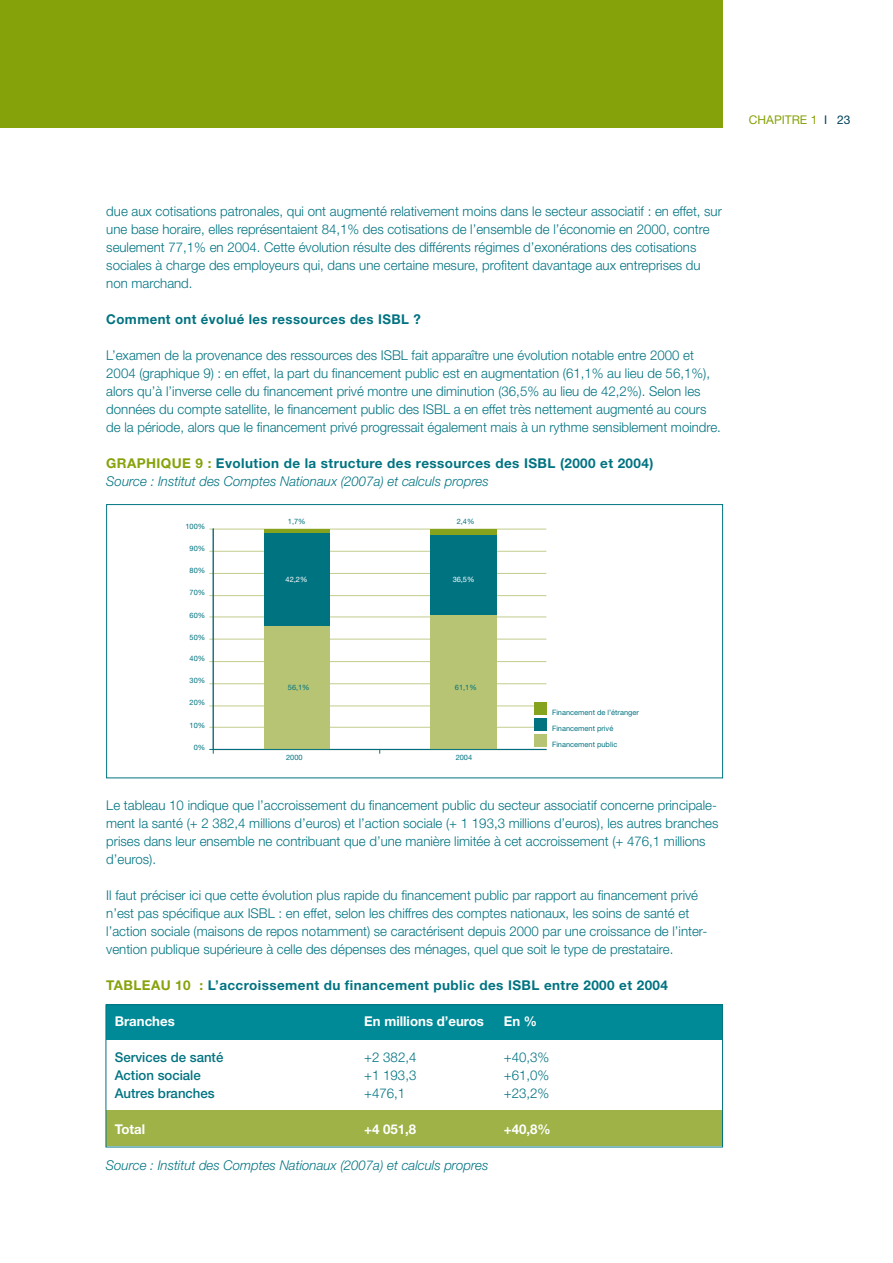
<style>
.page{position:relative;width:893px;height:1263px;background:#fff}
.page>*{position:absolute;margin:0;border:0;box-sizing:border-box;transform-origin:0 0}
.t1{font:300 13.5px/18px "Helvetica Neue";color:#007381}
.t2{font:italic 300 13.5px/18px "Helvetica Neue";color:#007381}
.t3{font:700 13.5px "Helvetica Neue";letter-spacing:.03em;color:#007381}
.t4{font:700 13.5px "Helvetica Neue";color:#fff}
.t5{font:500 13.5px "Helvetica Neue";color:#007381}
.t6{font:700 13.5px "Helvetica Neue";color:#86a20b}
.t7{font:12px "Helvetica Neue";color:#86a20b}
.t8{font:7.35px/15.6px "Helvetica Neue";color:#007381}
.t9{font:7.35px "Helvetica Neue";color:#fff}
.s1{color:#00425c}
.s2{font-weight:700;font-style:normal;color:#86a20b}
.s3{font-weight:700;font-style:normal}
.s4{color:#86a20b}
</style>
<div class="page">
<div style="left:0;top:0;width:723px;height:128px;background:#86a20b"></div>
<hr style="left:210px;top:727px;width:336px;height:1px;background:#c1cd8c">
<hr style="left:210px;top:706px;width:336px;height:1px;background:#c1cd8c">
<hr style="left:210px;top:683px;width:336px;height:1px;background:#c1cd8c">
<hr style="left:210px;top:661px;width:336px;height:1px;background:#c1cd8c">
<hr style="left:210px;top:639px;width:336px;height:1px;background:#c1cd8c">
<hr style="left:210px;top:617px;width:336px;height:1px;background:#c1cd8c">
<hr style="left:210px;top:595px;width:336px;height:1px;background:#c1cd8c">
<hr style="left:210px;top:573px;width:336px;height:1px;background:#c1cd8c">
<hr style="left:210px;top:551px;width:336px;height:1px;background:#c1cd8c">
<hr style="left:210px;top:529px;width:336px;height:1px;background:#c1cd8c">
<div style="left:534px;top:702px;width:13px;height:13px;background:#86a31e"></div>
<div style="left:534px;top:718px;width:13px;height:13px;background:#007381"></div>
<div style="left:534px;top:734px;width:13px;height:12px;background:#b7c474"></div>
<div style="left:264px;top:626px;width:66px;height:123px;background:#b7c474"></div>
<div style="left:430px;top:614px;width:67px;height:135px;background:#b7c474"></div>
<div style="left:264px;top:532px;width:66px;height:94px;background:#007381"></div>
<div style="left:430px;top:534px;width:67px;height:80px;background:#007381"></div>
<hr style="left:264px;top:529px;width:66px;height:3px;background:#86a31e">
<div style="left:430px;top:529px;width:67px;height:5px;background:#86a31e"></div>
<hr style="left:213px;top:529px;width:1px;height:220px;background:#007381">
<hr style="left:213px;top:749px;width:333px;height:1px;background:#007381">
<div style="left:106px;top:504px;width:617px;height:274px;border:1px solid #007381"></div>
<div style="left:106px;top:1110px;width:616px;height:36px;background:#9eb247"></div>
<div style="left:106px;top:1004px;width:616px;height:36px;background:#008a97"></div>
<div style="left:106px;top:1004px;width:617px;height:143px;border:1px solid #007381"></div>
<p class="t7" style="left:749px;top:113px;width:103px">chapitre 1 <span class="s1">I 23</span></p>
<p class="t1" style="left:106px;top:202px;width:617px">due aux cotisations patronales, qui ont augmenté relativement moins dans le secteur associatif : en effet, sur une base horaire, elles représentaient 84,1% des cotisations de l’ensemble de l’économie en 2000, contre seulement 77,1% en 2004. Cette évolution résulte des différents régimes d’exonérations des cotisations sociales à charge des employeurs qui, dans une certaine mesure, profitent davantage aux entreprises du non marchand.</p>
<p class="t3" style="left:106px;top:311px;width:316px">Comment ont évolué les ressources des ISBL ?</p>
<p class="t1" style="left:106px;top:346px;width:616px">L’examen de la provenance des ressources des ISBL fait apparaître une évolution notable entre 2000 et 2004 (graphique 9) : en effet, la part du financement public est en augmentation (61,1% au lieu de 56,1%), alors qu’à l’inverse celle du financement privé montre une diminution (36,5% au lieu de 42,2%). Selon les données du compte satellite, le financement public des ISBL a en effet très nettement augmenté au cours de la période, alors que le financement privé progressait également mais à un rythme sensiblement moindre.</p>
<p class="t6" style="left:106px;top:455px;width:11px">gra</p>
<p class="t6" style="left:137px;top:455px;width:20px">phique</p>
<p class="t2" style="left:106px;top:454px;width:549px;text-indent:89px"><span class="s2">9 :</span> <span class="s3">Evolution de la structure des ressources des ISBL (2000 et 2004)<br></span>Source : Institut des Comptes Nationaux (2007a) et calculs propres</p>
<p class="t8" style="left:185px;top:519px;width:21px">100%</p>
<p class="t8" style="left:190px;top:540px;width:17px">90%</p>
<p class="t8" style="left:190px;top:562px;width:17px">80%</p>
<p class="t8" style="left:190px;top:585px;width:17px">70%</p>
<p class="t8" style="left:190px;top:607px;width:17px">60%</p>
<p class="t8" style="left:190px;top:629px;width:17px">50%</p>
<p class="t8" style="left:190px;top:651px;width:17px">40%</p>
<p class="t8" style="left:190px;top:673px;width:17px">30%</p>
<p class="t8" style="left:190px;top:695px;width:17px">20%</p>
<p class="t8" style="left:190px;top:717px;width:17px">10%</p>
<p class="t8" style="left:194px;top:739px;width:13px">0%</p>
<p class="t8" style="left:288px;top:514px;width:19px">1,7%</p>
<p class="t8" style="left:457px;top:514px;width:19px">2,4%</p>
<p class="t9" style="left:286px;top:575px;width:23px">42,2%</p>
<p class="t9" style="left:453px;top:575px;width:23px">36,5%</p>
<p class="t8" style="left:288px;top:680px;width:23px">56,1%</p>
<p class="t8" style="left:455px;top:680px;width:23px">61,1%</p>
<p class="t8" style="left:286px;top:750px;width:18px">2000</p>
<p class="t8" style="left:456px;top:750px;width:18px">2004</p>
<p class="t8" style="left:552px;top:705px;width:88px">Financement de l’étranger<br>Financement privé<br>Financement public</p>
<p class="t1" style="left:106px;top:796px;width:614px">Le tableau 10 indique que l’accroissement du financement public du secteur associatif concerne principale&shy;ment la santé (+ 2 382,4 millions d’euros) et l’action sociale (+ 1 193,3 millions d’euros), les autres branches prises dans leur ensemble ne contribuant que d’une manière limitée à cet accroissement (+ 476,1 millions d’euros).</p>
<p class="t1" style="left:106px;top:886px;width:602px">Il faut préciser ici que cette évolution plus rapide du financement public par rapport au financement privé n’est pas spécifique aux ISBL : en effet, selon les chiffres des comptes nationaux, les soins de santé et l’action sociale (maisons de repos notamment) se caractérisent depuis 2000 par une croissance de l’inter&shy;vention publique supérieure à celle des dépenses des ménages, quel que soit le type de prestataire.</p>
<p class="t6" style="left:106px;top:977px;width:11px">Tableau</p>
<p class="t3" style="left:175px;top:977px;width:494px"><span class="s4">10 :</span> L’accroissement du financement public des ISBL entre 2000 et 2004</p>
<p class="t4" style="left:115px;top:1013px;width:62px">Branches</p>
<p class="t4" style="left:364px;top:1013px;width:121px">En millions d’euros</p>
<p class="t4" style="left:504px;top:1013px;width:35px">En %</p>
<p class="t5" style="left:115px;top:1049px;width:110px">Services de santé</p>
<p class="t1" style="left:364px;top:1048px;width:54px">+2 382,4</p>
<p class="t1" style="left:504px;top:1048px;width:47px">+40,3%</p>
<p class="t5" style="left:115px;top:1067px;width:88px">Action sociale</p>
<p class="t1" style="left:364px;top:1066px;width:54px">+1 193,3</p>
<p class="t1" style="left:504px;top:1066px;width:47px">+61,0%</p>
<p class="t5" style="left:115px;top:1085px;width:102px">Autres branches</p>
<p class="t1" style="left:364px;top:1084px;width:43px">+476,1</p>
<p class="t1" style="left:504px;top:1084px;width:47px">+23,2%</p>
<p class="t4" style="left:115px;top:1121px;width:32px">Total</p>
<p class="t4" style="left:364px;top:1121px;width:54px">+4 051,8</p>
<p class="t4" style="left:504px;top:1121px;width:48px">+40,8%</p>
<p class="t2" style="left:106px;top:1156px;width:384px">Source : Institut des Comptes Nationaux (2007a) et calculs propres</p>
</div>
